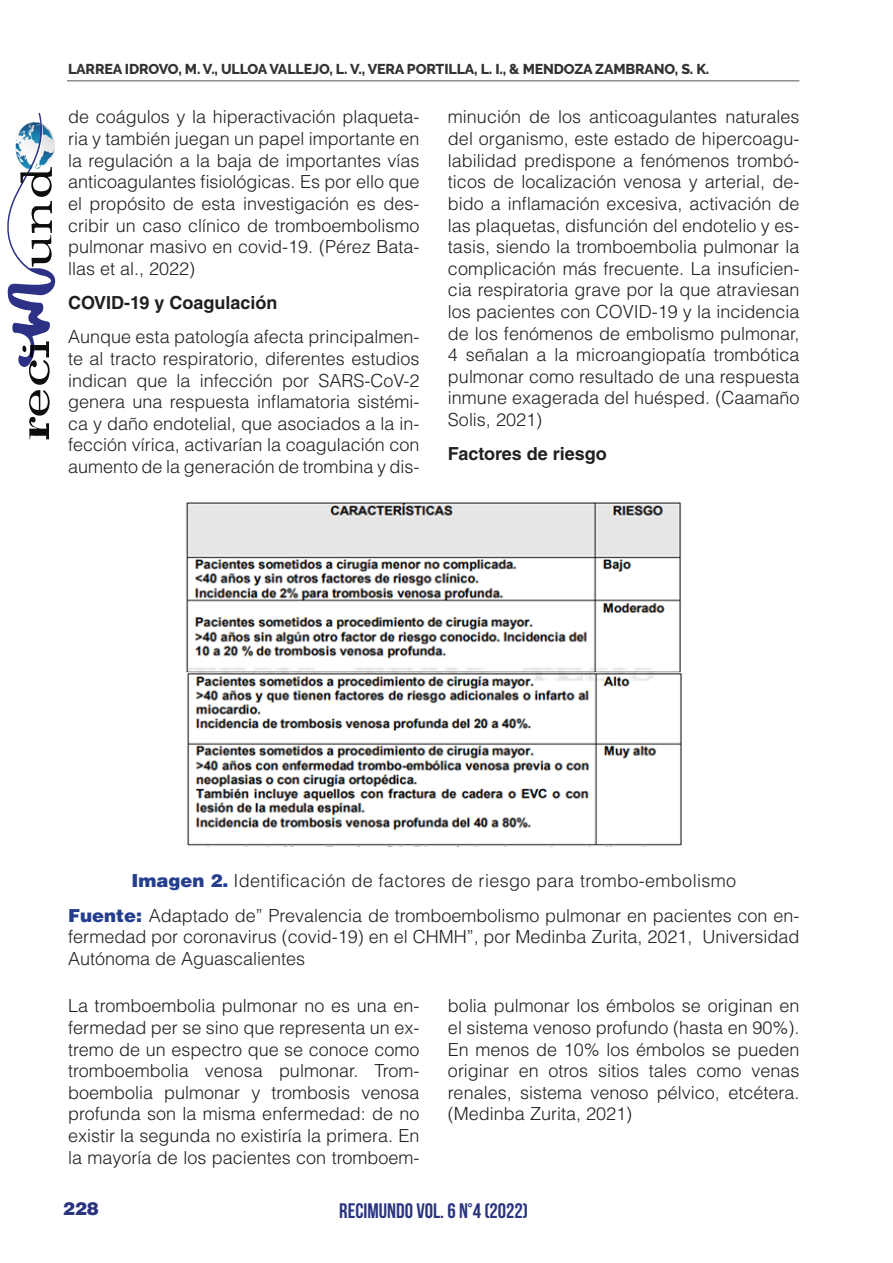
<style>
.page{position:relative;width:893px;height:1263px;background:#fff}
.page>*{position:absolute;margin:0;border:0;box-sizing:border-box;transform-origin:0 0}
.t1{font:700 21px "Bebas Neue";color:#2b3481}
.t2{font:300 18px/21.6px "Helvetica LT Std";color:#231f20;text-align:justify}
.t3{font:300 18px "Helvetica LT Std";letter-spacing:.02em;color:#231f20}
.t4{font:700 18px "Helvetica LT Std";color:#231f20}
.t5{font:900 18px "Helvetica LT Std";color:#2b3481}
.t6{font:800 14.25px "Raleway";letter-spacing:-.01em;color:#333}
.s1{font-weight:900;color:#253f8e}
</style>
<div class="page">
<hr style="left:67px;top:80px;width:732px;height:1px;background:#545557">
<svg style="left:7px;top:113px;width:48px;height:326px"></svg>
<img style="left:186px;top:502px;width:495px;height:344px">
<p class="t6" style="left:68px;top:61px;width:643px">LARREA IDROVO, M. V., ULLOA VALLEJO, L. V., VERA PORTILLA, L. I., &amp; MENDOZA ZAMBRANO, S. K.</p>
<p class="t2" style="left:68px;top:106px;width:353px">de coágulos y la hiperactivación plaqueta&shy;ria y también juegan un papel importante en la regulación a la baja de importantes vías anticoagulantes fisiológicas. Es por ello que el propósito de esta investigación es des&shy;cribir un caso clínico de tromboembolismo pulmonar masivo en covid-19. (Pérez Bata&shy;llas et al., 2022)</p>
<p class="t4" style="left:68px;top:292px;width:211px">COVID-19 y Coagulación</p>
<p class="t2" style="left:68px;top:326px;width:353px">Aunque esta patología afecta principalmen&shy;te al tracto respiratorio, diferentes estudios indican que la infección por SARS-CoV-2 genera una respuesta inflamatoria sistémi&shy;ca y daño endotelial, que asociados a la in&shy;fección vírica, activarían la coagulación con aumento de la generación de trombina y dis-</p>
<p class="t2" style="left:448px;top:106px;width:353px">minución de los anticoagulantes naturales del organismo, este estado de hipercoagu&shy;labilidad predispone a fenómenos trombó&shy;ticos de localización venosa y arterial, de&shy;bido a inflamación excesiva, activación de las plaquetas, disfunción del endotelio y es&shy;tasis, siendo la tromboembolia pulmonar la complicación más frecuente. La insuficien&shy;cia respiratoria grave por la que atraviesan los pacientes con COVID-19 y la incidencia de los fenómenos de embolismo pulmonar, 4 señalan a la microangiopatía trombótica pulmonar como resultado de una respuesta inmune exagerada del huésped. (Caamaño Solis, 2021)</p>
<p class="t4" style="left:448px;top:443px;width:160px">Factores de riesgo</p>
<p class="t3" style="left:131px;top:870px;width:606px"><span class="s1">Imagen 2.</span> Identificación de factores de riesgo para trombo-embolismo</p>
<p class="t2" style="left:68px;top:904px;width:733px"><span class="s1">Fuente:</span> Adaptado de” Prevalencia de tromboembolismo pulmonar en pacientes con en&shy;fermedad por coronavirus (covid-19) en el CHMH”, por Medinba Zurita, 2021, Universidad Autónoma de Aguascalientes</p>
<p class="t2" style="left:68px;top:995px;width:353px">La tromboembolia pulmonar no es una en&shy;fermedad per se sino que representa un ex&shy;tremo de un espectro que se conoce como tromboembolia venosa pulmonar. Trom&shy;boembolia pulmonar y trombosis venosa profunda son la misma enfermedad: de no existir la segunda no existiría la primera. En la mayoría de los pacientes con tromboem-</p>
<p class="t2" style="left:448px;top:995px;width:353px">bolia pulmonar los émbolos se originan en el sistema venoso profundo (hasta en 90%).<br>En menos de 10% los émbolos se pueden originar en otros sitios tales como venas renales, sistema venoso pélvico, etcétera. (Medinba Zurita, 2021)</p>
<p class="t5" style="left:63px;top:1197px;width:38px">228</p>
<p class="t1" style="left:339px;top:1199px;width:190px">RECIMUNDO VOL. 6 N°4 (2022)</p>
</div>
